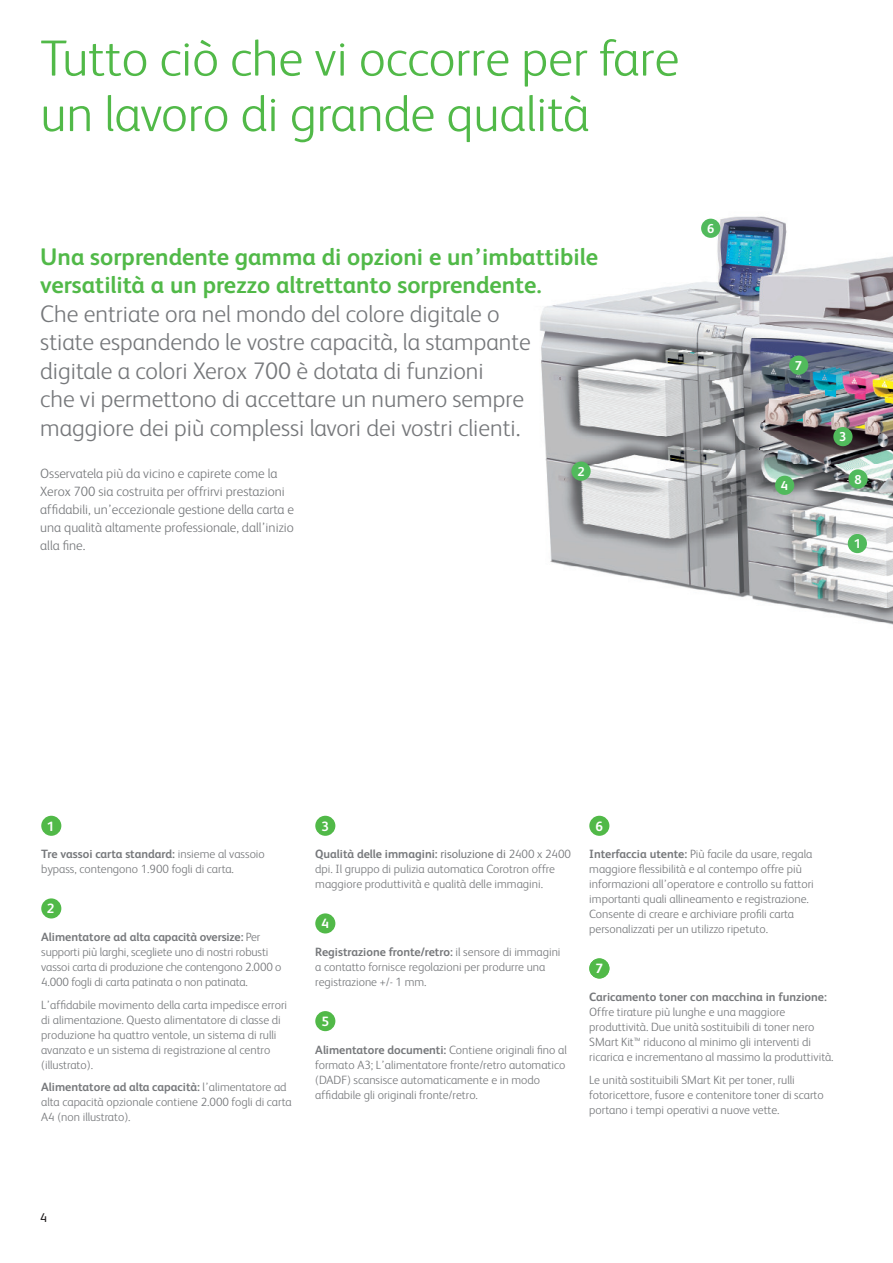
<style>
.page{position:relative;width:893px;height:1263px;background:#fff}
.page>*{position:absolute;margin:0;border:0;box-sizing:border-box;transform-origin:0 0}
.t1{font:300 51px/55.5px "Xerox Sans";color:#51b948}
.t2{font:300 24px/28.5px "Xerox Sans";color:#76787b}
.t3{font:700 24px/28.5px "Xerox Sans";color:#51b948}
.t4{font:300 13.5px/18px "Xerox Sans";color:#76787b}
.t5{font:700 13.5px "Xerox Sans";color:#fff}
.t6{font:700 12.9px "Xerox Sans";color:#fff}
.t7{font:12.75px "Xerox Sans";color:#231f20}
.t8{font:300 12px/15px "Xerox Sans";color:#76787b}
.t9{font:300 12px/15px "Xerox Sans";letter-spacing:-.045em;color:#76787b}
.t10{font:300 12px/15px "Xerox Sans";letter-spacing:-.02em;color:#76787b}
.t11{font:700 12px "Xerox Sans";color:#76787b}
.s1{font-weight:700}
.s2{font-weight:400}
</style>
<div class="page">
<img style="left:540px;top:216px;width:352px;height:409px">
<div style="left:571px;top:462px;width:19px;height:19px;background:#51ba5c;border-radius:50%"></div>
<div style="left:701px;top:219px;width:19px;height:19px;background:#51ba5c;border-radius:50%"></div>
<div style="left:833px;top:427px;width:19px;height:19px;background:#51ba5c;border-radius:50%"></div>
<div style="left:775px;top:476px;width:19px;height:19px;background:#51ba5c;border-radius:50%"></div>
<div style="left:789px;top:356px;width:19px;height:19px;background:#51ba5c;border-radius:50%"></div>
<div style="left:847px;top:534px;width:19px;height:19px;background:#51ba5c;border-radius:50%"></div>
<div style="left:848px;top:469px;width:19px;height:20px;background:#51ba5c;border-radius:50%"></div>
<div style="left:41px;top:816px;width:20px;height:20px;background:#51b948;border-radius:50%"></div>
<div style="left:41px;top:898px;width:20px;height:21px;background:#51b948;border-radius:50%"></div>
<div style="left:315px;top:816px;width:20px;height:20px;background:#51b948;border-radius:50%"></div>
<div style="left:315px;top:913px;width:20px;height:21px;background:#51b948;border-radius:50%"></div>
<div style="left:315px;top:1011px;width:20px;height:20px;background:#51b948;border-radius:50%"></div>
<div style="left:589px;top:816px;width:20px;height:20px;background:#51b948;border-radius:50%"></div>
<div style="left:589px;top:958px;width:20px;height:21px;background:#51b948;border-radius:50%"></div>
<h1 class="t1" style="left:40px;top:36px;width:640px">Tutto ciò che vi occorre per fare un lavoro di grande qualità</h1>
<h2 class="t3" style="left:40px;top:245px;width:559px">Una sorprendente gamma di opzioni e un’imbattibile versatilità a un prezzo altrettanto sorprendente.</h2>
<p class="t2" style="left:40px;top:302px;width:492px">Che entriate ora nel mondo del colore digitale o stiate espandendo le vostre capacità, la stampante digitale a colori Xerox 700 è dotata di funzioni<br>che vi permettono di accettare un numero sempre maggiore dei più complessi lavori dei vostri clienti.</p>
<p class="t4" style="left:40px;top:466px;width:255px">Osservatela più da vicino e capirete come la Xerox 700 sia costruita per offrirvi prestazioni affidabili, un’eccezionale gestione della carta e una qualità altamente professionale, dall’inizio alla fine.</p>
<p class="t6" style="left:577px;top:467px;width:9px">2</p>
<p class="t6" style="left:707px;top:224px;width:9px">6</p>
<p class="t6" style="left:795px;top:361px;width:9px">7</p>
<p class="t6" style="left:781px;top:481px;width:9px">4</p>
<p class="t6" style="left:839px;top:432px;width:9px">3</p>
<p class="t6" style="left:854px;top:475px;width:9px">8</p>
<p class="t6" style="left:853px;top:539px;width:9px">1</p>
<p class="t5" style="left:47px;top:821px;width:9px">1</p>
<p class="t8" style="left:41px;top:848px;width:225px"><span class="s1">Tre vassoi carta standard:</span> insieme al vassoio bypass, contengono 1.900 fogli di carta.</p>
<p class="t5" style="left:47px;top:904px;width:9px">2</p>
<p class="t8" style="left:41px;top:931px;width:242px"><span class="s1">Alimentatore ad alta capacità oversize:</span> Per supporti più larghi, scegliete uno di nostri robusti vassoi carta di produzione che contengono 2.000 o 4.000 fogli di carta patinata o non patinata.</p>
<p class="t8" style="left:41px;top:998px;width:247px">L’affidabile movimento della carta impedisce errori di alimentazione. Questo alimentatore di classe di produzione ha quattro ventole, un sistema di rulli avanzato e un sistema di registrazione al centro (illustrato).</p>
<p class="t8" style="left:41px;top:1081px;width:252px"><span class="s1">Alimentatore ad alta capacità:</span> l’alimentatore ad alta capacità opzionale contiene 2.000 fogli di carta<br>A4 (non illustrato).</p>
<p class="t5" style="left:321px;top:821px;width:9px">3</p>
<p class="t8" style="left:315px;top:848px;width:257px"><span class="s1">Qualità delle immagini:</span> <span class="s2">risoluzione di</span> 2400 x 2400 dpi. Il gruppo di pulizia automatica Corotron offre maggiore produttività e qualità delle immagini.</p>
<p class="t5" style="left:321px;top:919px;width:9px">4</p>
<p class="t8" style="left:315px;top:946px;width:247px"><span class="s1">Registrazione fronte/retro:</span> il sensore di immagini a contatto fornisce regolazioni per produrre una registrazione +/- 1 mm.</p>
<p class="t5" style="left:321px;top:1017px;width:9px">5</p>
<p class="t10" style="left:315px;top:1043px;width:253px"><span class="s1">Alimentatore documenti:</span> Contiene originali fino al formato A3; L’alimentatore fronte/retro automatico (DADF) scansisce automaticamente e in modo affidabile gli originali fronte/retro.</p>
<p class="t5" style="left:595px;top:821px;width:9px">6</p>
<p class="t9" style="left:589px;top:848px;width:226px"><span class="s1">Interfaccia utente:</span> Più facile da usare, regala maggiore flessibilità e al contempo offre più informazioni all’operatore e controllo su fattori importanti quali allineamento e registrazione.<br>Consente di creare e archiviare profili carta personalizzati per un utilizzo ripetuto.</p>
<p class="t5" style="left:595px;top:964px;width:9px">67</p>
<p class="t11" style="left:589px;top:993px;width:239px">Caricamento toner con macchina in funzione:</p>
<p class="t8" style="left:589px;top:1006px;width:246px">Offre tirature più lunghe e una maggiore produttività. Due unità sostituibili di toner nero SMart Kit™ riducono al minimo gli interventi di ricarica e incrementano al massimo la produttività.</p>
<p class="t8" style="left:589px;top:1073px;width:236px">Le unità sostituibili SMart Kit per toner, rulli fotoricettore, fusore e contenitore toner di scarto portano i tempi operativi a nuove vette.</p>
<p class="t7" style="left:40px;top:1214px;width:9px">4</p>
</div>
